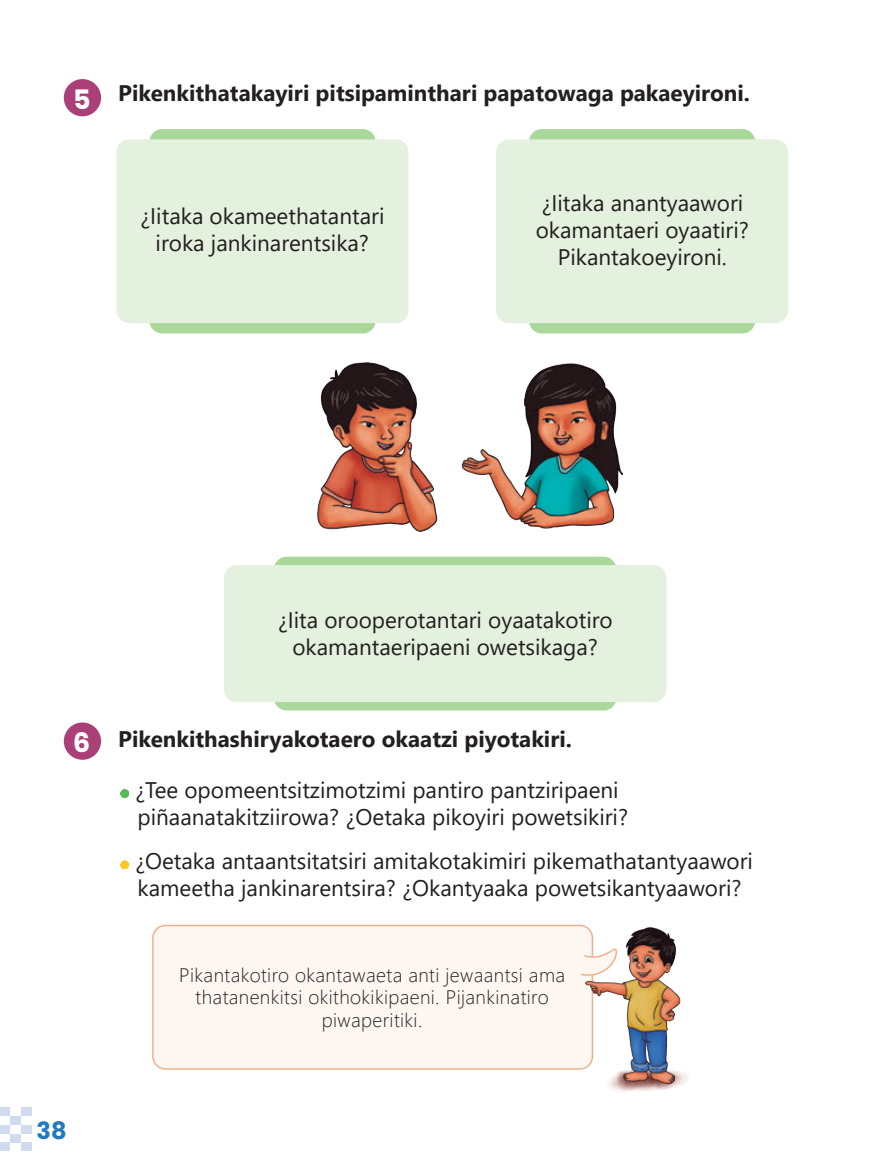
<style>
.page{position:relative;width:872px;height:1170px;background:#fff}
.page>*{position:absolute;margin:0;border:0;box-sizing:border-box;transform-origin:0 0}
.t1{font:700 24px "Poppins";color:#2479be}
.t2{font:22.5px/27px "Segoe UI";color:#231f20;text-align:center}
.t3{font:700 22.5px "Segoe UI";color:#231f20}
.t4{font:300 19.5px/22.5px "Segoe UI";letter-spacing:.02em;color:#231f20;text-align:center}
.s1{font-family:"Poppins";font-size:27px;color:#fff}
</style>
<div class="page">
<div style="left:21px;top:1107px;width:11px;height:8px;background:#d1dbef"></div>
<div style="left:10px;top:1115px;width:11px;height:9px;background:#d1dbef"></div>
<div style="left:21px;top:1124px;width:11px;height:9px;background:#d1dbef"></div>
<div style="left:0;top:1107px;width:10px;height:8px;background:#d1dbef"></div>
<div style="left:0;top:1124px;width:10px;height:9px;background:#d1dbef"></div>
<div style="left:0;top:1142px;width:10px;height:9px;background:#d1dbef"></div>
<div style="left:10px;top:1133px;width:11px;height:9px;background:#d1dbef"></div>
<div style="left:21px;top:1142px;width:11px;height:9px;background:#d1dbef"></div>
<div style="left:64px;top:79px;width:37px;height:37px;background:#ab3f78;border-radius:50%"></div>
<div style="left:64px;top:722px;width:37px;height:37px;background:#ab3f78;border-radius:50%"></div>
<svg style="left:121px;top:789px;width:8px;height:8px"></svg>
<svg style="left:121px;top:860px;width:8px;height:9px"></svg>
<div style="left:274px;top:556px;width:342px;height:154px;background:#a9d89a;border-radius:13px"></div>
<div style="left:224px;top:565px;width:442px;height:137px;background:#e4f1de;border-radius:13px"></div>
<div style="left:149px;top:129px;width:226px;height:204px;background:#a9d89a;border-radius:13px"></div>
<div style="left:116px;top:139px;width:292px;height:184px;background:#e4f1de;border-radius:13px"></div>
<div style="left:529px;top:129px;width:226px;height:204px;background:#a9d89a;border-radius:13px"></div>
<div style="left:496px;top:139px;width:292px;height:184px;background:#e4f1de;border-radius:13px"></div>
<img style="left:318px;top:362px;width:305px;height:170px">
<div style="left:153px;top:925px;width:439px;height:143px;background:#fdf6f1;border-radius:12px"></div>
<div style="left:152px;top:924px;width:441px;height:145px;border:2px solid #f0b18a;border-radius:12px"></div>
<img style="left:585px;top:927px;width:103px;height:165px">
<p class="t3" style="left:73px;top:71px;width:678px"><span class="s1">5</span> Pikenkithatakayiri pitsipaminthari papatowaga pakaeyironi.</p>
<p class="t2" style="left:140px;top:201px;width:246px">¿Iitaka okameethatantari iroka jankinarentsika?</p>
<p class="t2" style="left:536px;top:187px;width:215px">¿Iitaka anantyaawori okamantaeri oyaatiri?<br>Pikantakoeyironi.</p>
<p class="t2" style="left:278px;top:604px;width:337px">¿Iita orooperotantari oyaatakotiro okamantaeripaeni owetsikaga?</p>
<p class="t3" style="left:73px;top:717px;width:500px"><span class="s1">6</span> Pikenkithashiryakotaero okaatzi piyotakiri.</p>
<p class="t2" style="left:135px;top:774px;width:494px;text-align:left">¿Tee opomeentsitzimotzimi pantiro pantziripaeni piñaanatakitziirowa? ¿Oetaka pikoyiri powetsikiri?</p>
<p class="t2" style="left:135px;top:845px;width:619px;text-align:left">¿Oetaka antaantsitatsiri amitakotakimiri pikemathatantyaawori kameetha jankinarentsira? ¿Okantyaaka powetsikantyaawori?</p>
<p class="t4" style="left:179px;top:961px;width:387px">Pikantakotiro okantawaeta anti jewaantsi ama thatanenkitsi okithokikipaeni. Pijankinatiro piwaperitiki.</p>
<p class="t1" style="left:37px;top:1116px;width:31px">38</p>
</div>
